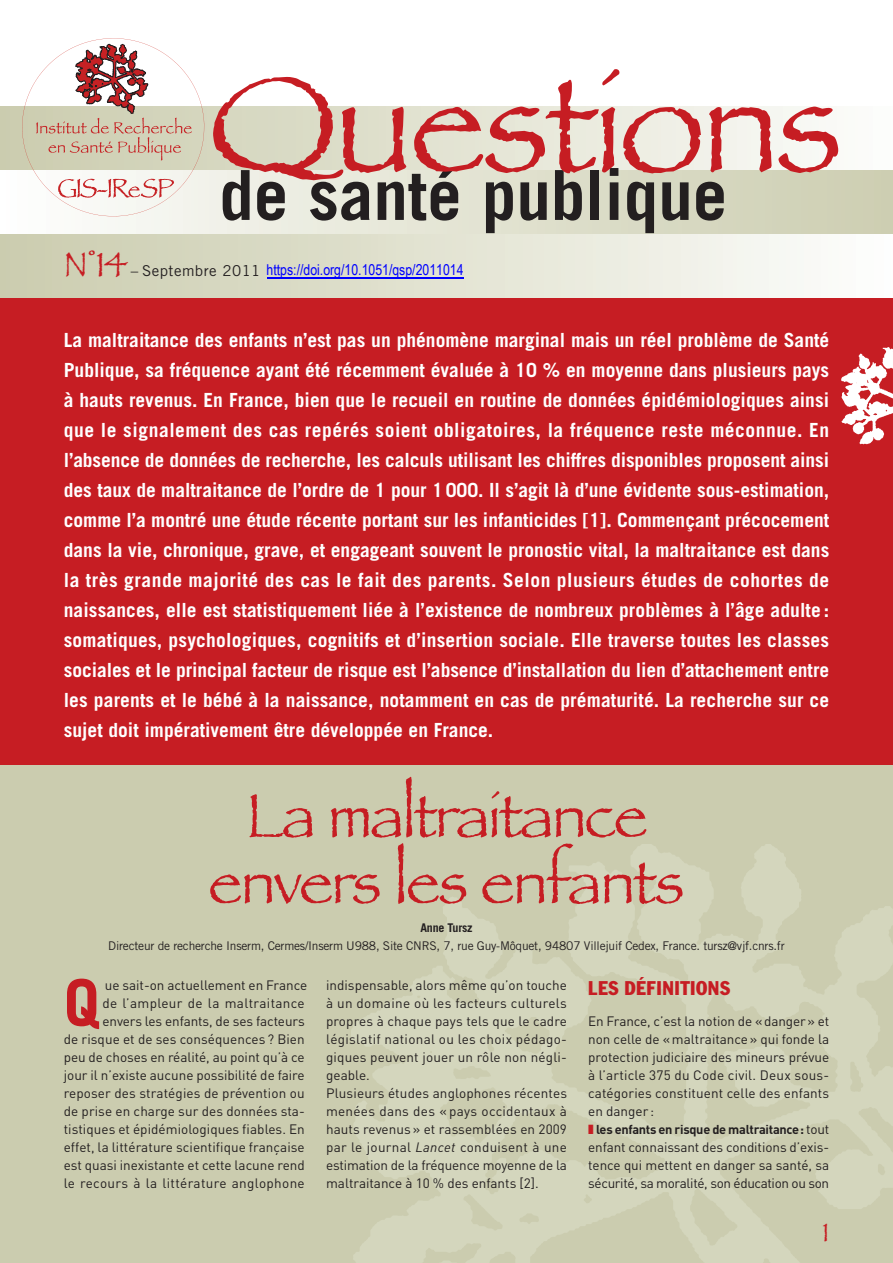
<style>
.page{position:relative;width:893px;height:1263px;background:#fff}
.page>*{position:absolute;margin:0;border:0;box-sizing:border-box;transform-origin:0 0}
.t1{font:142.5px "Papyrus";letter-spacing:-.025em;color:#c61d23}
.t2{font:700 69px "Trade Gothic LT Std";color:#231f20}
.t3{font:700 64.35px "Trade Gothic LT Std";color:#c61d23}
.t4{font:63.45px/66.3px "Papyrus";letter-spacing:-.035em;color:#c61d23;text-align:center}
.t5{font:36px "Papyrus";color:#c61d23}
.t6{font:27px "Papyrus";color:#c61d23}
.t7{font:700 19.5px/30px "Trade Gothic LT Std";color:#fff;text-align:justify}
.t8{font:condensed 19.5px "Franklin Gothic Std";letter-spacing:.025em;color:#c61d23}
.t9{font:15px "Arial Narrow";color:#00f}
.t10{font:13.5px/18px "DIN";letter-spacing:.005em;color:#231f20;text-align:justify}
.t11{font:700 12.75px "DIN";letter-spacing:-.025em;color:#231f20}
.t12{font:12px "Trade Gothic LT Std";letter-spacing:-.02em;color:#231f20}
.t13{font:700 12px "Trade Gothic LT Std";letter-spacing:-.015em;color:#231f20}
.s1{font-family:"Trade Gothic LT Std";color:#231f20}
.s2{font-style:italic}
.s3{font-weight:400;font-size:13.5px}
</style>
<div class="page">
<hr style="left:0;top:0;width:1px;height:1263px;background:#cbccaf">
<div style="left:0;top:298px;width:893px;height:965px;background:#cbccaf"></div>
<img style="left:351px;top:844px;width:542px;height:419px">
<svg style="left:1px;top:106px;width:814px;height:64px;background:#e5e5d6"></svg>
<div style="left:0;top:234px;width:893px;height:64px;background:linear-gradient(to right,#c8c9ad,#fcfcfb)"></div>
<div style="left:0;top:170px;width:893px;height:64px;background:linear-gradient(to right,#fdfdfc,#cccdaf)"></div>
<div style="left:0;top:298px;width:893px;height:466px;background:#c61d23"></div>
<img style="left:841px;top:347px;width:52px;height:98px">
<svg style="left:22px;top:38px;width:182px;height:178px"></svg>
<hr style="left:0;top:872px;width:1px;height:36px;background:#c61d23">
<hr style="left:267px;top:277px;width:196px;height:1px;background:#00f">
<svg style="left:589px;top:1124px;width:4px;height:10px"></svg>
<h1 class="t1" style="left:208px;top:38px;width:636px">Questions</h1>
<h2 class="t2" style="left:219px;top:170px;width:509px">de santé publique</h2>
<h3 class="t5" style="left:64px;top:242px;width:65px">N°14</h3>
<p class="t9" style="left:131px;top:259px;width:334px"><span class="s1">– Septembre 2011</span> https://doi.org/10.1051/qsp/2011014</p>
<p class="t7" style="left:64px;top:327px;width:767px">La maltraitance des enfants n’est pas un phénomène marginal mais un réel problème de Santé Publique, sa fréquence ayant été récemment évaluée à 10 % en moyenne dans plusieurs pays à hauts revenus. En France, bien que le recueil en routine de données épidémiologiques ainsi que le signalement des cas repérés soient obligatoires, la fréquence reste méconnue. En l’absence de données de recherche, les calculs utilisant les chiffres disponibles proposent ainsi des taux de maltraitance de l’ordre de 1 pour 1000. Il s’agit là d’une évidente sous-estimation, comme l’a montré une étude récente portant sur les infanticides [1]. Commençant précocement dans la vie, chronique, grave, et engageant souvent le pronostic vital, la maltraitance est dans la très grande majorité des cas le fait des parents. Selon plusieurs études de cohortes de naissances, elle est statistiquement liée à l’existence de nombreux problèmes à l’âge adulte : somatiques, psychologiques, cognitifs et d’insertion sociale. Elle traverse toutes les classes sociales et le principal facteur de risque est l’absence d’installation du lien d’attachement entre les parents et le bébé à la naissance, notamment en cas de prématurité. La recherche sur ce sujet doit impérativement être développée en France.</p>
<h3 class="t4" style="left:208px;top:781px;width:477px">La maltraitance envers les enfants</h3>
<p class="t13" style="left:420px;top:924px;width:54px">Anne Tursz</p>
<p class="t12" style="left:108px;top:942px;width:678px">Directeur de recherche Inserm, Cermes/Inserm U988, Site CNRS, 7, rue Guy-Môquet, 94807 Villejuif Cedex, France. tursz@vjf.cnrs.fr</p>
<h3 class="t3" style="left:64px;top:979px;width:37px">Q</h3>
<p class="t10" style="left:64px;top:976px;width:245px;text-align:right">ue sait-on actuellement en France<br>de l’ampleur de la maltraitance envers les enfants, de ses facteurs<br>de risque et de ses conséquences ? Bien peu de choses en réalité, au point qu’à ce jour il n’existe aucune possibilité de faire reposer des stratégies de prévention ou de prise en charge sur des données sta&shy;tistiques et épidémiologiques fiables. En effet, la littérature scientifique française est quasi inexistante et cette lacune rend le recours à la littérature anglophone</p>
<p class="t10" style="left:326px;top:976px;width:242px;text-align:left">indispensable, alors même qu’on touche à un domaine où les facteurs culturels propres à chaque pays tels que le cadre législatif national ou les choix pédago&shy;giques peuvent jouer un rôle non négli&shy;geable.<br>Plusieurs études anglophones récentes menées dans des « pays occidentaux à hauts revenus » et rassemblées en 2009 par le journal <span class="s2">Lancet</span> conduisent à une estimation de la fréquence moyenne de la maltraitance à 10 % des enfants [2].</p>
<p class="t8" style="left:588px;top:981px;width:143px">LES DÉFINITIONS</p>
<p class="t10" style="left:588px;top:1012px;width:242px">En France, c’est la notion de «danger» et non celle de « maltraitance » qui fonde la protection judiciaire des mineurs prévue à l’article 375 du Code civil. Deux sous&shy;catégories constituent celle des enfants en danger :</p>
<p class="t11" style="left:596px;top:1122px;width:235px">les enfants en risque de maltraitance: <span class="s3">tout</span></p>
<p class="t10" style="left:588px;top:1138px;width:242px">enfant connaissant des conditions d’exis&shy;tence qui mettent en danger sa santé, sa sécurité, sa moralité, son éducation ou son</p>
<h3 class="t6" style="left:822px;top:1216px;width:8px">1</h3>
</div>
